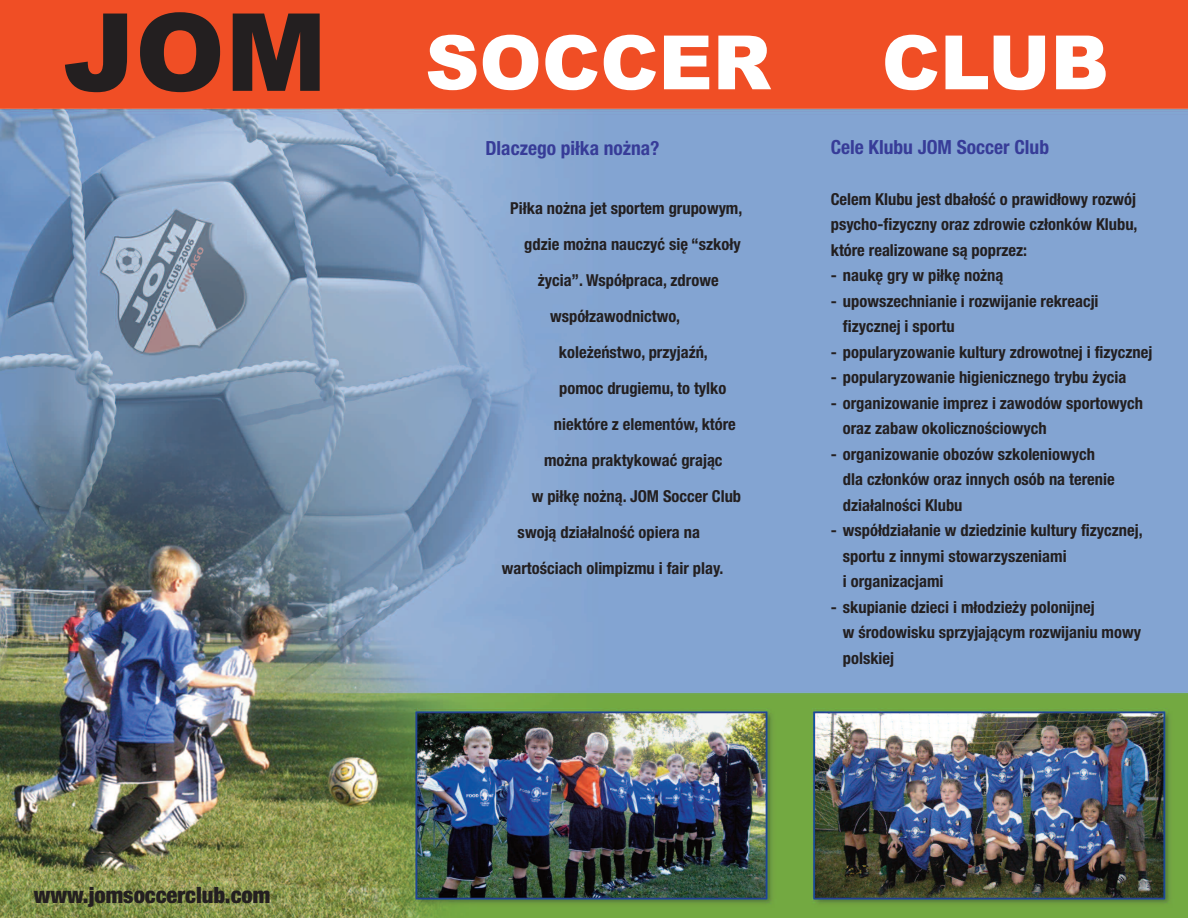
<style>
.page{position:relative;width:1188px;height:918px;background:#fff}
.page>*{position:absolute;margin:0;border:0;box-sizing:border-box;transform-origin:0 0}
.t1{font:900 75px "Arial";color:#fff}
.t2{font:900 condensed 22.5px "Helvetica Neue";color:#231f20}
.t3{font:700 condensed 19.5px "Helvetica Neue";color:#373c98}
.t4{font:700 condensed 16.5px/25.5px "Helvetica Neue";color:#231f20}
.s1{font-size:108px;color:#231f20}
</style>
<div class="page">
<img style="left:0;top:0;width:1188px;height:918px">
<h1 class="t1" style="left:63px;top:20px;width:709px"><span class="s1">JOM</span> SOCCER</h1>
<p class="t3" style="left:485px;top:137px;width:176px">Dlaczego piłka nożna?</p>
<p class="t4" style="left:510px;top:195px;width:234px">Piłka nożna jet sportem grupowym,</p>
<p class="t4" style="left:524px;top:231px;width:218px">gdzie można nauczyć się “szkoły</p>
<p class="t4" style="left:538px;top:267px;width:182px">życia”. Współpraca, zdrowe</p>
<p class="t4" style="left:550px;top:303px;width:132px">współzawodnictwo,</p>
<p class="t4" style="left:559px;top:339px;width:150px">koleżeństwo, przyjaźń,</p>
<p class="t4" style="left:559px;top:375px;width:169px">pomoc drugiemu, to tylko</p>
<p class="t4" style="left:554px;top:411px;width:183px">niektóre z elementów, które</p>
<p class="t4" style="left:544px;top:447px;width:180px">można praktykować grając</p>
<p class="t4" style="left:532px;top:483px;width:211px">w piłkę nożną. JOM Soccer Club</p>
<p class="t4" style="left:518px;top:519px;width:184px">swoją działalność opiera na</p>
<p class="t4" style="left:502px;top:555px;width:223px">wartościach olimpizmu i fair play.</p>
<h1 class="t1" style="left:882px;top:20px;width:229px">CLUB</h1>
<p class="t3" style="left:831px;top:136px;width:220px">Cele Klubu JOM Soccer Club</p>
<p class="t4" style="left:831px;top:186px;width:308px;text-align:justify">Celem Klubu jest dbałość o prawidłowy rozwój psycho-fizyczny oraz zdrowie członków Klubu, które realizowane są poprzez:</p>
<p class="t4" style="left:831px;top:262px;width:174px">- naukę gry w piłkę nożną</p>
<p class="t4" style="left:843px;top:288px;width:257px;text-indent:-12px">- upowszechnianie i rozwijanie rekreacji fizycznej i sportu</p>
<p class="t4" style="left:831px;top:339px;width:323px">- popularyzowanie kultury zdrowotnej i fizycznej</p>
<p class="t4" style="left:831px;top:364px;width:297px">- popularyzowanie higienicznego trybu życia</p>
<p class="t4" style="left:843px;top:390px;width:302px;text-indent:-12px">- organizowanie imprez i zawodów sportowych oraz zabaw okolicznościowych</p>
<p class="t4" style="left:843px;top:441px;width:273px;text-indent:-12px">- organizowanie obozów szkoleniowych dla członków oraz innych osób na terenie działalności Klubu</p>
<p class="t4" style="left:843px;top:517px;width:301px;text-indent:-12px">- współdziałanie w dziedzinie kultury fizycznej, sportu z innymi stowarzyszeniami<br>i organizacjami</p>
<p class="t4" style="left:843px;top:594px;width:300px;text-indent:-12px">- skupianie dzieci i młodzieży polonijnej<br>w środowisku sprzyjającym rozwijaniu mowy polskiej</p>
<h2 class="t2" style="left:34px;top:881px;width:238px">www.jomsoccerclub.com</h2>
</div>
